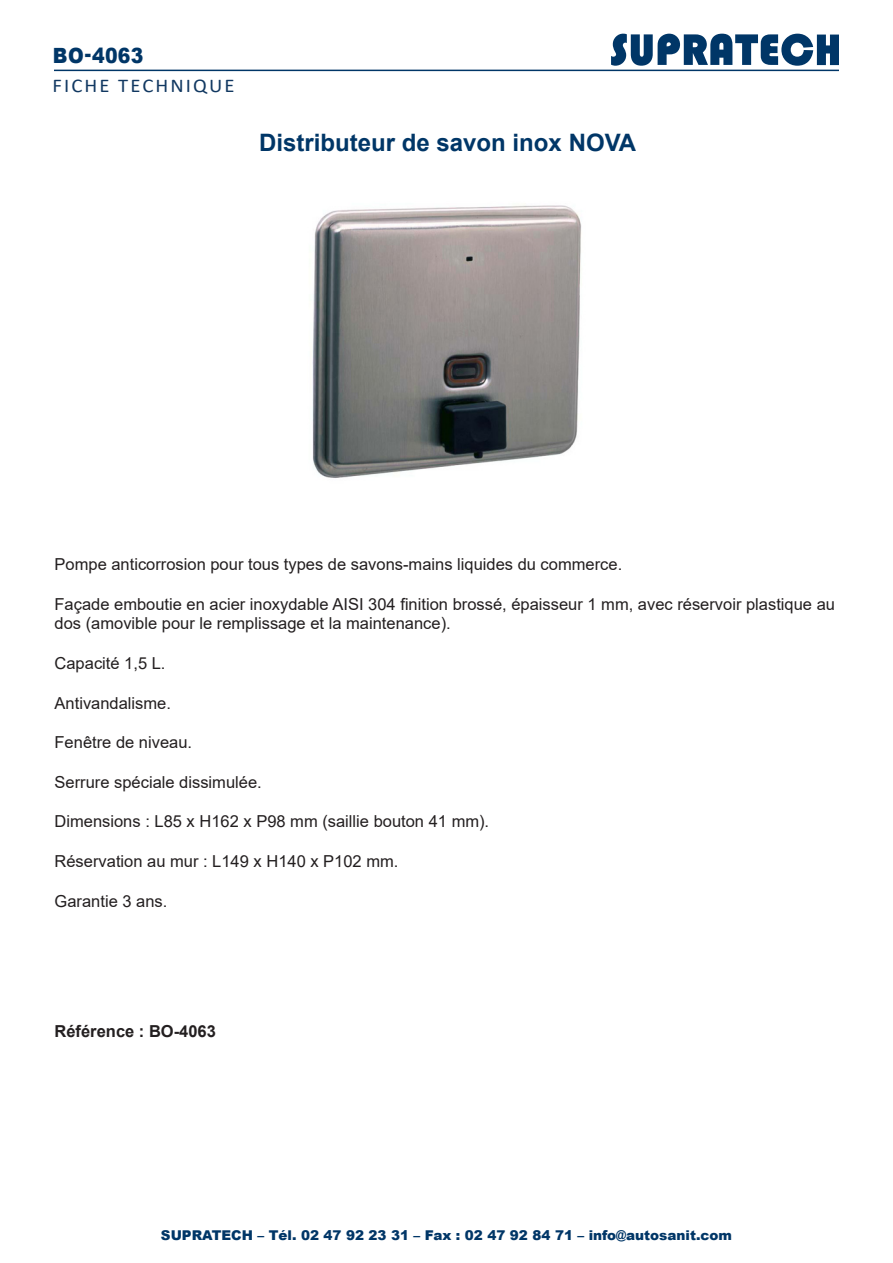
<style>
.page{position:relative;width:893px;height:1263px;background:#fff}
.page>*{position:absolute;margin:0;border:0;box-sizing:border-box;transform-origin:0 0}
.t1{font:700 24px "Arial";color:#003667}
.t2{font:900 21px "Arial";letter-spacing:.015em;color:#003667;scale:.9 1}
.t3{font:19.5px "Calibri";letter-spacing:.1em;color:#113861;scale:1.06 1}
.t4{font:16.5px/19.8px "Arial";color:#231f20}
.t5{font:700 16.5px "Arial";color:#231f20}
.t6{font:900 13.5px "Arial";color:#003667}
</style>
<div class="page">
<svg style="left:611px;top:34px;width:228px;height:32px"></svg>
<hr style="left:54px;top:70px;width:785px;height:1px;background:#003667">
<img style="left:312px;top:205px;width:269px;height:273px">
<p class="t2" style="left:53px;top:40px;width:102px">BO-4063</p>
<p class="t3" style="left:53px;top:72px;width:173px">FICHE TECHNIQUE</p>
<p class="t1" style="left:259px;top:126px;width:378px">Distributeur de savon inox NOVA</p>
<p class="t4" style="left:55px;top:554px;width:569px">Pompe anticorrosion pour tous types de savons-mains liquides du commerce.</p>
<p class="t4" style="left:55px;top:594px;width:782px">Façade emboutie en acier inoxydable AISI 304 finition brossé, épaisseur 1 mm, avec réservoir plastique au dos (amovible pour le remplissage et la maintenance).</p>
<p class="t4" style="left:55px;top:653px;width:112px">Capacité 1,5 L.</p>
<p class="t4" style="left:55px;top:693px;width:118px">Antivandalisme.</p>
<p class="t4" style="left:55px;top:732px;width:139px">Fenêtre de niveau.</p>
<p class="t4" style="left:55px;top:772px;width:209px">Serrure spéciale dissimulée.</p>
<p class="t4" style="left:55px;top:812px;width:436px">Dimensions : L85 x H162 x P98 mm (saillie bouton 41 mm).</p>
<p class="t4" style="left:55px;top:851px;width:345px">Réservation au mur : L149 x H140 x P102 mm.</p>
<p class="t4" style="left:55px;top:891px;width:114px">Garantie 3 ans.</p>
<p class="t5" style="left:55px;top:1019px;width:163px">Référence : BO-4063</p>
<p class="t6" style="left:161px;top:1225px;width:572px">SUPRATECH – Tél. 02 47 92 23 31 – Fax : 02 47 92 84 71 – info@autosanit.com</p>
</div>
